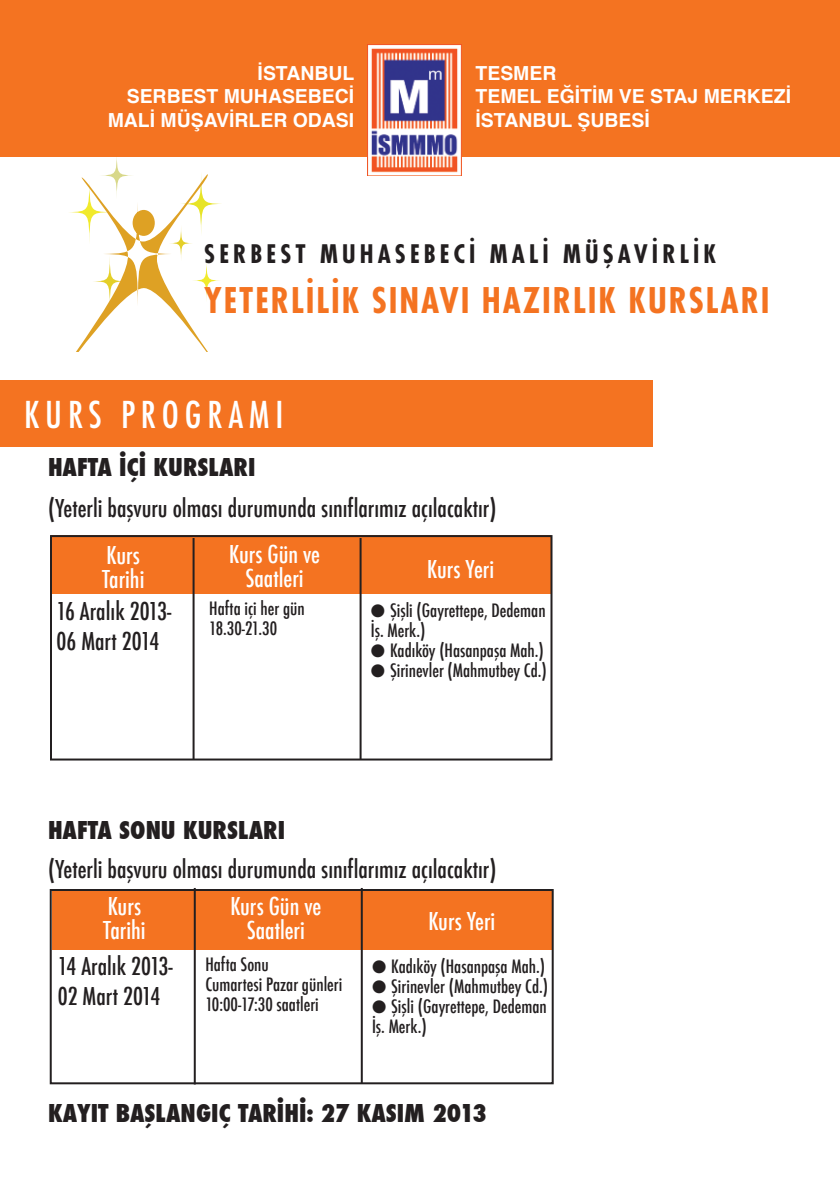
<style>
.page{position:relative;width:840px;height:1191px;background:#fff}
.page>*{position:absolute;margin:0;border:0;box-sizing:border-box;transform-origin:0 0}
.t1{font:condensed 36px "Futura Std";letter-spacing:.165em;color:#fff}
.t2{font:700 condensed 34.4px "Futura Std";letter-spacing:.055em;color:#f47321}
.t3{font:700 condensed 24.8px "Futura Std";letter-spacing:.165em;color:#231f20}
.t4{font:500 condensed 24px/30px "Futura";color:#231f20}
.t5{font:500 condensed 24px/24px "Futura";color:#fff}
.t6{font:800 condensed 24px "Futura";color:#231f20}
.t7{font:700 19.4px/23.2px "Helvetica";color:#fff}
.t8{font:500 condensed 18px/20px "Futura";color:#231f20}
</style>
<div class="page">
<svg style="left:99px;top:151px;width:35px;height:48px"></svg>
<svg style="left:69px;top:169px;width:150px;height:182px"></svg>
<div style="left:0;top:0;width:839px;height:156px;background:#f47321"></div>
<div style="left:0;top:380px;width:652px;height:66px;background:#f47321"></div>
<img style="left:367px;top:45px;width:94px;height:131px">
<div style="left:51px;top:535px;width:505px;height:59px;background:#f47321"></div>
<div style="left:52px;top:891px;width:505px;height:58px;background:#f47321"></div>
<div style="left:551px;top:529px;width:195px;height:259px;background:#fff"></div>
<div style="left:552px;top:888px;width:195px;height:290px;background:#fff"></div>
<div style="left:50px;top:535px;width:502px;height:225px;border:2px solid #231f20"></div>
<div style="left:50px;top:889px;width:503px;height:195px;border:2px solid #231f20"></div>
<hr style="left:194px;top:888px;width:2px;height:196px;background:#231f20">
<hr style="left:360px;top:888px;width:2px;height:195px;background:#231f20">
<hr style="left:359px;top:538px;width:2px;height:221px;background:#231f20">
<hr style="left:192px;top:538px;width:2px;height:221px;background:#231f20">
<p class="t7" style="left:108px;top:63px;width:248px;text-align:right">İSTANBUL<br>SERBEST MUHASEBECİ<br>MALİ MÜŞAVİRLER ODASI</p>
<p class="t7" style="left:475px;top:63px;width:317px">TESMER<br>TEMEL EĞİTİM VE STAJ MERKEZİ<br>İSTANBUL ŞUBESİ</p>
<h3 class="t3" style="left:204px;top:242px;width:513px">SERBEST MUHASEBECİ MALİ MÜŞAVİRLİK</h3>
<h2 class="t2" style="left:204px;top:284px;width:566px">YETERLİLİK SINAVI HAZIRLIK KURSLARI</h2>
<h1 class="t1" style="left:24px;top:398px;width:261px">KURS PROGRAMI</h1>
<h3 class="t6" style="left:48px;top:452px;width:209px">HAFTA İÇİ KURSLARI</h3>
<h3 class="t4" style="left:48px;top:493px;width:449px">(Yeterli başvuru olması durumunda sınıflarımız açılacaktır)</h3>
<h3 class="t5" style="left:102px;top:542px;width:44px">Kurs<br>Tarihi</h3>
<h3 class="t5" style="left:229px;top:541px;width:92px;text-align:center">Kurs Gün ve<br>Saatleri</h3>
<h3 class="t4" style="left:57px;top:596px;width:116px">16 Aralık 2013-<br>06 Mart 2014</h3>
<p class="t8" style="left:209px;top:598px;width:97px">Hafta içi her gün<br>18.30-21.30</p>
<h3 class="t5" style="left:427px;top:557px;width:68px">Kurs Yeri</h3>
<p class="t8" style="left:370px;top:600px;width:176px">● Şişli (Gayrettepe, Dedeman<br>İş. Merk.)</p>
<p class="t8" style="left:370px;top:640px;width:174px">● Kadıköy (Hasanpaşa Mah.)</p>
<p class="t8" style="left:370px;top:660px;width:177px">● Şirinevler (Mahmutbey Cd.)</p>
<h3 class="t6" style="left:48px;top:815px;width:238px">HAFTA SONU KURSLARI</h3>
<h3 class="t4" style="left:48px;top:853px;width:449px">(Yeterli başvuru olması durumunda sınıflarımız açılacaktır)</h3>
<h3 class="t5" style="left:103px;top:894px;width:44px">Kurs<br>Tarihi</h3>
<h3 class="t5" style="left:230px;top:894px;width:92px;text-align:center">Kurs Gün ve<br>Saatleri</h3>
<h3 class="t4" style="left:58px;top:951px;width:116px">14 Aralık 2013-<br>02 Mart 2014</h3>
<p class="t8" style="left:205px;top:954px;width:138px">Hafta Sonu<br>Cumartesi Pazar günleri<br>10:00-17:30 saatleri</p>
<h3 class="t5" style="left:428px;top:909px;width:68px">Kurs Yeri</h3>
<p class="t8" style="left:372px;top:956px;width:174px">● Kadıköy (Hasanpaşa Mah.)</p>
<p class="t8" style="left:372px;top:976px;width:177px">● Şirinevler (Mahmutbey Cd.)</p>
<p class="t8" style="left:372px;top:996px;width:176px">● Şişli (Gayrettepe, Dedeman<br>İş. Merk.)</p>
<h3 class="t6" style="left:48px;top:1098px;width:440px">KAYIT BAŞLANGIÇ TARİHİ: 27 KASIM 2013</h3>
</div>
